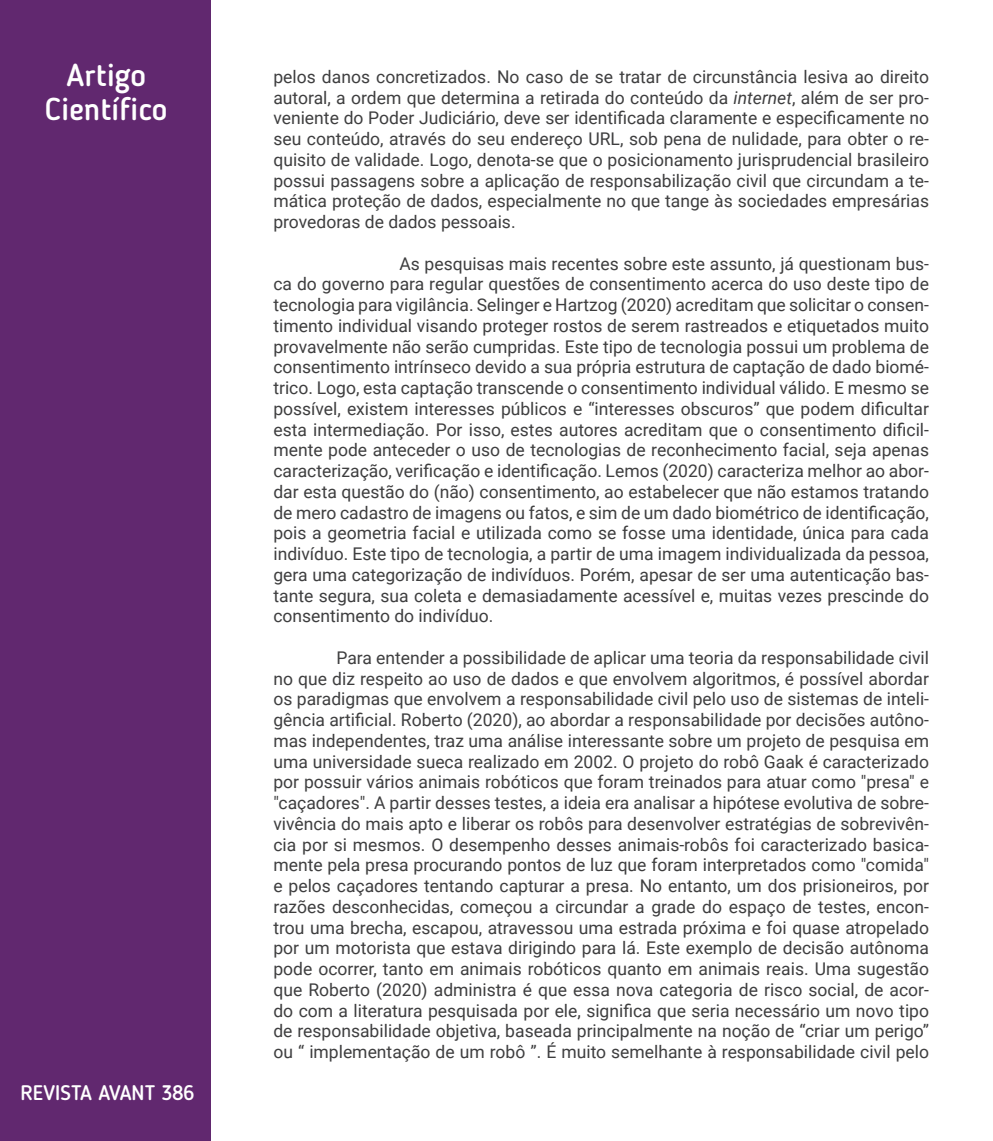
<style>
.page{position:relative;width:993px;height:1141px;background:#fff}
.page>*{position:absolute;margin:0;border:0;box-sizing:border-box;transform-origin:0 0}
.modalidade{font:500 31.5px "Blogger Sans";color:#fff}
.t1{font:500 21px "Blogger Sans";color:#fff}
.texto{font:17.5px/20.8px "Roboto";color:#3e3e3f;text-align:justify}
.s1{font-style:italic}
</style>
<div class="page">
<div style="left:0;top:0;width:210px;height:1141px;background:#61286f"></div>
<h1 class="modalidade" style="left:38px;top:56px;width:138px">modalidad</h1>
<p class="modalidade" style="left:67px;top:56px;width:81px">Artigo</p>
<p class="modalidade" style="left:45px;top:90px;width:124px">Científico</p>
<p class="t1" style="left:21px;top:1080px;width:175px">REVISTA AVANT 386</p>
<p class="texto" style="left:273px;top:66px;width:657px">pelos danos concretizados. No caso de se tratar de circunstância lesiva ao direito autoral, a ordem que determina a retirada do conteúdo da <span class="s1">internet</span>, além de ser pro&shy;veniente do Poder Judiciário, deve ser identificada claramente e especificamente no seu conteúdo, através do seu endereço URL, sob pena de nulidade, para obter o re&shy;quisito de validade. Logo, denota-se que o posicionamento jurisprudencial brasileiro possui passagens sobre a aplicação de responsabilização civil que circundam a te&shy;mática proteção de dados, especialmente no que tange às sociedades empresárias provedoras de dados pessoais.</p>
<p class="texto" style="left:273px;top:252px;width:657px;text-indent:126px">As pesquisas mais recentes sobre este assunto, já questionam bus&shy;ca do governo para regular questões de consentimento acerca do uso deste tipo de tecnologia para vigilância. Selinger e Hartzog (2020) acreditam que solicitar o consen&shy;timento individual visando proteger rostos de serem rastreados e etiquetados muito provavelmente não serão cumpridas. Este tipo de tecnologia possui um problema de consentimento intrínseco devido a sua própria estrutura de captação de dado biomé&shy;trico. Logo, esta captação transcende o consentimento individual válido. E mesmo se possível, existem interesses públicos e “interesses obscuros” que podem dificultar esta intermediação. Por isso, estes autores acreditam que o consentimento dificil&shy;mente pode anteceder o uso de tecnologias de reconhecimento facial, seja apenas caracterização, verificação e identificação. Lemos (2020) caracteriza melhor ao abor&shy;dar esta questão do (não) consentimento, ao estabelecer que não estamos tratando de mero cadastro de imagens ou fatos, e sim de um dado biométrico de identificação, pois a geometria facial e utilizada como se fosse uma identidade, única para cada indivíduo. Este tipo de tecnologia, a partir de uma imagem individualizada da pessoa, gera uma categorização de indivíduos. Porém, apesar de ser uma autenticação bas&shy;tante segura, sua coleta e demasiadamente acessível e, muitas vezes prescinde do consentimento do indivíduo.</p>
<p class="texto" style="left:273px;top:647px;width:657px;text-indent:63px">Para entender a possibilidade de aplicar uma teoria da responsabilidade civil no que diz respeito ao uso de dados e que envolvem algoritmos, é possível abordar os paradigmas que envolvem a responsabilidade civil pelo uso de sistemas de inteli&shy;gência artificial. Roberto (2020), ao abordar a responsabilidade por decisões autôno&shy;mas independentes, traz uma análise interessante sobre um projeto de pesquisa em uma universidade sueca realizado em 2002. O projeto do robô Gaak é caracterizado por possuir vários animais robóticos que foram treinados para atuar como "presa" e "caçadores". A partir desses testes, a ideia era analisar a hipótese evolutiva de sobre&shy;vivência do mais apto e liberar os robôs para desenvolver estratégias de sobrevivên&shy;cia por si mesmos. O desempenho desses animais-robôs foi caracterizado basica&shy;mente pela presa procurando pontos de luz que foram interpretados como "comida" e pelos caçadores tentando capturar a presa. No entanto, um dos prisioneiros, por razões desconhecidas, começou a circundar a grade do espaço de testes, encon&shy;trou uma brecha, escapou, atravessou uma estrada próxima e foi quase atropelado por um motorista que estava dirigindo para lá. Este exemplo de decisão autônoma pode ocorrer, tanto em animais robóticos quanto em animais reais. Uma sugestão que Roberto (2020) administra é que essa nova categoria de risco social, de acor&shy;do com a literatura pesquisada por ele, significa que seria necessário um novo tipo de responsabilidade objetiva, baseada principalmente na noção de “criar um perigo” ou “ implementação de um robô ”. É muito semelhante à responsabilidade civil pelo</p>
</div>
